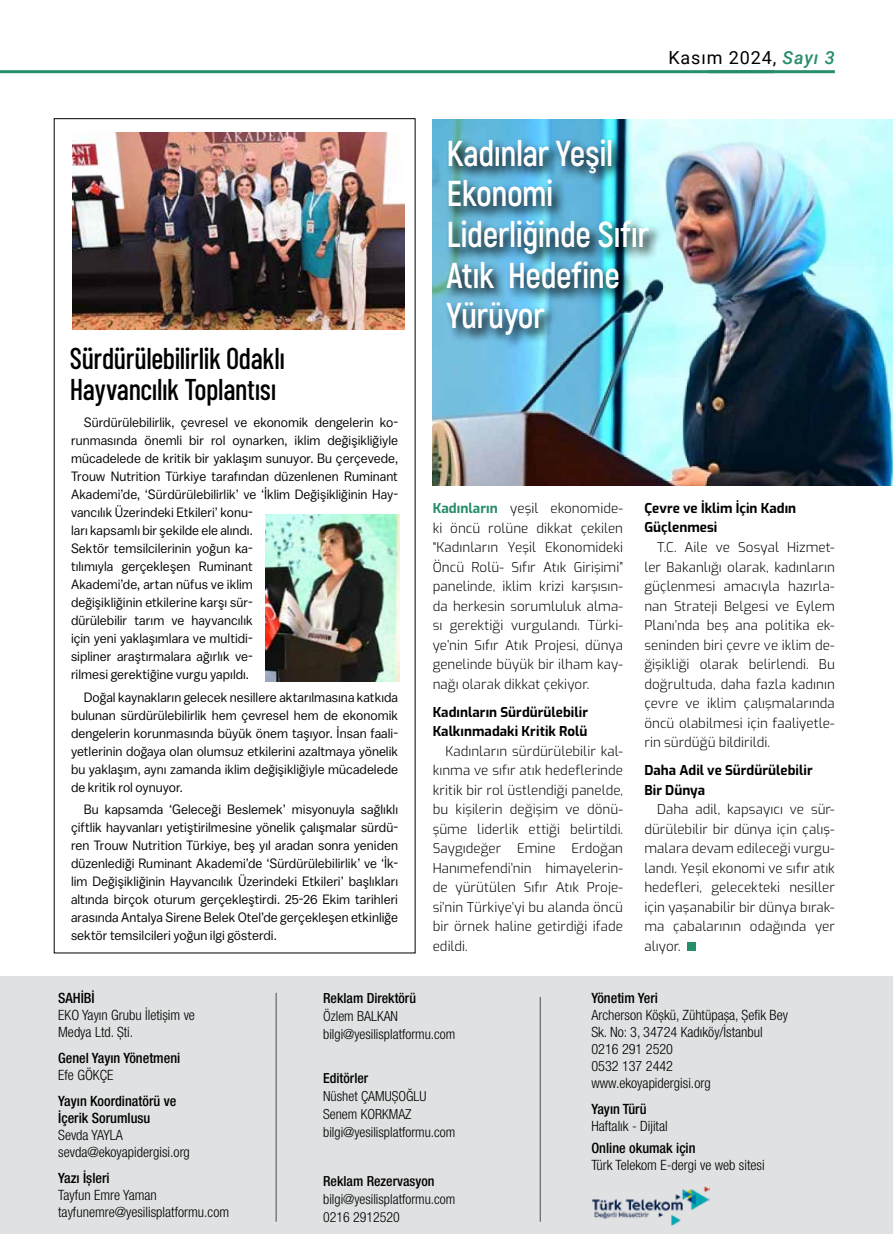
<style>
.page{position:relative;width:893px;height:1234px;background:#fff}
.page>*{position:absolute;margin:0;border:0;box-sizing:border-box;transform-origin:0 0}
.t1{font:700 36px/40.5px "Akrobat";letter-spacing:-.015em;color:#fff;scale:.95 1}
.t2{font:500 30px/31.5px "Barlow Condensed";letter-spacing:-.01em;color:#000;scale:.95 1}
.t3{font:18px "Roboto";letter-spacing:.05em;color:#000}
.t4{font:300 condensed 14.25px/17.1px "Helvetica Neue LT Pro";color:#000}
.t5{font:500 condensed 14.25px/17px "Helvetica Neue LT Pro";color:#000}
.t6{font:300 condensed 13.95px/18px "Helvetica Neue LT Pro";color:#000}
.t7{font:500 condensed 13.95px "Helvetica Neue LT Pro";color:#000}
.t8{font:13.5px/18px "Balto";color:#000;text-align:justify;scale:.95 1}
.t9{font:300 13.5px/19.5px "Exo";letter-spacing:.005em;color:#000;text-align:justify}
.t10{font:700 13.5px/19.5px "Exo";letter-spacing:.005em;color:#000}
.s1{font-weight:500;font-style:italic;color:#268e68}
.s2{font-weight:700;color:#268e68}
</style>
<div class="page">
<hr style="left:0;top:70px;width:835px;height:3px;background:#268e68">
<div style="left:688px;top:942px;width:8px;height:8px;background:#268e68"></div>
<div style="left:0;top:975px;width:893px;height:258px;background:#e0e1e2"></div>
<img style="left:592px;top:1186px;width:117px;height:38px">
<img style="left:72px;top:133px;width:332px;height:197px">
<hr style="left:276px;top:992px;width:1px;height:229px;background:#4d4d4f">
<hr style="left:540px;top:996px;width:1px;height:225px;background:#4d4d4f">
<img style="left:266px;top:514px;width:133px;height:167px">
<img style="left:433px;top:119px;width:460px;height:366px">
<img style="left:444px;top:137px;width:220px;height:212px">
<h2 class="t2" style="left:70px;top:340px;width:228px">Sürdürülebilirlik Odaklı<br>Hayvancılık Toplantısı</h2>
<p class="t8" style="left:71px;top:413px;width:346px;text-align:left;text-indent:13px">Sürdürülebilirlik, çevresel ve ekonomik dengelerin ko&shy;runmasında önemli bir rol oynarken, iklim değişikliğiyle mücadelede de kritik bir yaklaşım sunuyor. Bu çerçevede, Trouw Nutrition Türkiye tarafından düzenlenen Ruminant Akademi’de, ‘Sürdürülebilirlik’ ve ‘İklim Değişikliğinin Hay&shy;vancılık Üzerindeki Etkileri’ konu-<br>ları kapsamlı bir şekilde ele alındı.<br>Sektör temsilcilerinin yoğun ka-<br>tılımıyla gerçekleşen Ruminant<br>Akademi’de, artan nüfus ve iklim<br>değişikliğinin etkilerine karşı sür-<br>dürülebilir tarım ve hayvancılık<br>için yeni yaklaşımlara ve multidi-<br>sipliner araştırmalara ağırlık ve-<br>rilmesi gerektiğine vurgu yapıldı.</p>
<p class="t8" style="left:71px;top:687px;width:346px;text-indent:13px">Doğal kaynakların gelecek nesillere aktarılmasına katkıda bulunan sürdürülebilirlik hem çevresel hem de ekonomik dengelerin korunmasında büyük önem taşıyor. İnsan faali&shy;yetlerinin doğaya olan olumsuz etkilerini azaltmaya yönelik bu yaklaşım, aynı zamanda iklim değişikliğiyle mücadelede de kritik rol oynuyor.</p>
<p class="t8" style="left:71px;top:799px;width:346px;text-indent:13px">Bu kapsamda ‘Geleceği Beslemek’ misyonuyla sağlıklı çiftlik hayvanları yetiştirilmesine yönelik çalışmalar sürdü&shy;ren Trouw Nutrition Türkiye, beş yıl aradan sonra yeniden düzenlediği Ruminant Akademi’de ‘Sürdürülebilirlik’ ve ‘İk&shy;lim Değişikliğinin Hayvancılık Üzerindeki Etkileri’ başlıkları altında birçok oturum gerçekleştirdi. 25-26 Ekim tarihleri arasında Antalya Sirene Belek Otel’de gerçekleşen etkinliğe sektör temsilcileri yoğun ilgi gösterdi.</p>
<h3 class="t3" style="left:668px;top:45px;width:168px">Kasım 2024, <span class="s1">Sayı 3</span></h3>
<h1 class="t1" style="left:446px;top:133px;width:215px">Kadınlar Yeşil<br>Ekonomi<br>Liderliğinde Sıfır<br>Atık Hedefine<br>Yürüyor</h1>
<p class="t9" style="left:433px;top:497px;width:192px"><span class="s2">Kadınların</span> yeşil ekonomide&shy;ki öncü rolüne dikkat çekilen “Kadınların Yeşil Ekonomideki Öncü Rolü- Sıfır Atık Girişimi” panelinde, iklim krizi karşısın&shy;da herkesin sorumluluk alma&shy;sı gerektiği vurgulandı. Türki&shy;ye’nin Sıfır Atık Projesi, dünya genelinde büyük bir ilham kay&shy;nağı olarak dikkat çekiyor.</p>
<p class="t10" style="left:433px;top:701px;width:157px">Kadınların Sürdürülebilir<br>Kalkınmadaki Kritik Rolü</p>
<p class="t9" style="left:433px;top:740px;width:192px;text-indent:13px">Kadınların sürdürülebilir kal&shy;kınma ve sıfır atık hedeflerinde kritik bir rol üstlendiği panelde, bu kişilerin değişim ve dönü&shy;şüme liderlik ettiği belirtildi.<br>Saygıdeğer Emine Erdoğan Hanımefendi’nin himayelerin&shy;de yürütülen Sıfır Atık Proje&shy;si’nin Türkiye’yi bu alanda öncü bir örnek haline getirdiği ifade edildi.</p>
<p class="t10" style="left:644px;top:497px;width:153px">Çevre ve İklim İçin Kadın<br>Güçlenmesi</p>
<p class="t9" style="left:644px;top:536px;width:192px;text-indent:13px">T.C. Aile ve Sosyal Hizmet&shy;ler Bakanlığı olarak, kadınların güçlenmesi amacıyla hazırla&shy;nan Strateji Belgesi ve Eylem Planı’nda beş ana politika ek&shy;seninden biri çevre ve iklim de&shy;ğişikliği olarak belirlendi. Bu doğrultuda, daha fazla kadının çevre ve iklim çalışmalarında öncü olabilmesi için faaliyetle&shy;rin sürdüğü bildirildi.</p>
<p class="t10" style="left:644px;top:759px;width:170px">Daha Adil ve Sürdürülebilir<br>Bir Dünya</p>
<p class="t9" style="left:644px;top:798px;width:192px;text-indent:13px">Daha adil, kapsayıcı ve sür&shy;dürülebilir bir dünya için çalış&shy;malara devam edileceği vurgu&shy;landı. Yeşil ekonomi ve sıfır atık hedefleri, gelecekteki nesiller için yaşanabilir bir dünya bırak&shy;ma çabalarının odağında yer alıyor.</p>
<p class="t5" style="left:58px;top:989px;width:38px">SAHİBİ</p>
<p class="t4" style="left:58px;top:1006px;width:138px">EKO Yayın Grubu İletişim ve<br>Medya Ltd. Şti.</p>
<p class="t5" style="left:58px;top:1049px;width:124px">Genel Yayın Yönetmeni</p>
<p class="t4" style="left:58px;top:1066px;width:57px">Efe GÖKÇE</p>
<p class="t5" style="left:58px;top:1092px;width:120px">Yayın Koordinatörü ve<br>İçerik Sorumlusu</p>
<p class="t4" style="left:58px;top:1126px;width:133px">Sevda YAYLA sevda@ekoyapidergisi.org</p>
<p class="t5" style="left:58px;top:1169px;width:53px">Yazı İşleri</p>
<p class="t4" style="left:58px;top:1186px;width:172px">Tayfun Emre Yaman tayfunemre@yesilisplatformu.com</p>
<p class="t7" style="left:323px;top:989px;width:94px">Reklam Direktörü</p>
<p class="t6" style="left:323px;top:1006px;width:134px">Özlem BALKAN bilgi@yesilisplatformu.com</p>
<p class="t7" style="left:323px;top:1069px;width:47px">Editörler</p>
<p class="t6" style="left:323px;top:1086px;width:134px">Nüshet ÇAMUŞOĞLU<br>Senem KORKMAZ bilgi@yesilisplatformu.com</p>
<p class="t7" style="left:323px;top:1172px;width:113px">Reklam Rezervasyon</p>
<p class="t6" style="left:323px;top:1189px;width:134px">bilgi@yesilisplatformu.com<br>0216 2912520</p>
<p class="t5" style="left:591px;top:989px;width:68px">Yönetim Yeri</p>
<p class="t4" style="left:591px;top:1006px;width:198px">Archerson Köşkü, Zühtüpaşa, Şefik Bey<br>Sk. No: 3, 34724 Kadıköy/İstanbul<br>0216 291 2520<br>0532 137 2442 www.ekoyapidergisi.org</p>
<p class="t5" style="left:591px;top:1100px;width:57px">Yayın Türü</p>
<p class="t4" style="left:591px;top:1117px;width:78px">Haftalık - Dijital</p>
<p class="t5" style="left:591px;top:1138px;width:106px">Online okumak için</p>
<p class="t4" style="left:591px;top:1155px;width:175px">Türk Telekom E-dergi ve web sitesi</p>
</div>
